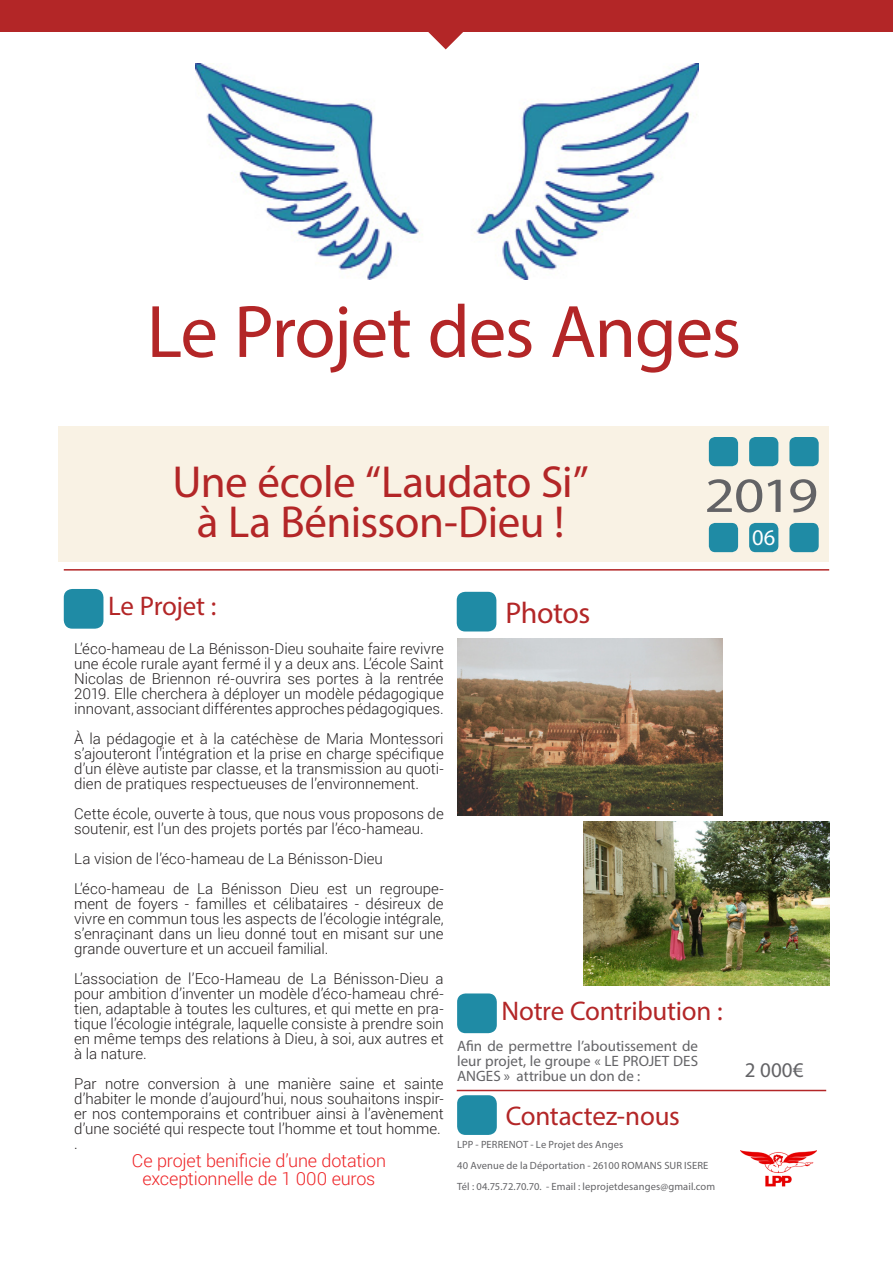
<style>
.page{position:relative;width:893px;height:1263px;background:#fff}
.page>*{position:absolute;margin:0;border:0;box-sizing:border-box;transform-origin:0 0}
.t1{font:75px "Myriad Pro";letter-spacing:-.02em;color:#b32627}
.Title_1{font:49.5px "Myriad Pro";color:#636366;scale:1.2 1}
.Title_1-2{font:45px "Myriad Pro";letter-spacing:-.01em;color:#b32627}
.Title_1-3{font:30px "Myriad Pro";letter-spacing:-.015em;color:#b32627}
.Title_1-4{font:27px "Myriad Pro";letter-spacing:-.01em;color:#b32627}
.t2{font:22.5px "Myriad Pro";color:#fff}
.WE_-_2{font:21px "Myriad Pro";color:#636366}
.WE_-_2-2{font:300 18px "Roboto";letter-spacing:-.01em;color:#ee2326}
.WE_-_2-3{font:300 15px/15px "Roboto";color:#231f20;text-align:justify}
.WE_-_2-4{font:15px/15px "Myriad Pro";color:#636366;text-align:justify}
.WE_-_2-5{font:10.5px "Myriad Pro";letter-spacing:.01em;color:#636366}
</style>
<div class="page">
<div style="left:58px;top:426px;width:771px;height:136px;background:#f9f2e4"></div>
<div style="left:0;top:0;width:893px;height:32px;background:#b32627"></div>
<svg style="left:428px;top:32px;width:35px;height:17px"></svg>
<hr style="left:64px;top:569px;width:765px;height:2px;background:#b32627">
<div style="left:64px;top:589px;width:39px;height:40px;background:#1f8ba5;border-radius:9px"></div>
<div style="left:457px;top:592px;width:39px;height:39px;background:#1f8ba5;border-radius:9px"></div>
<div style="left:457px;top:1095px;width:40px;height:40px;background:#1f8ba5;border-radius:9px"></div>
<div style="left:709px;top:437px;width:29px;height:29px;background:#1f8ba5;border-radius:6px"></div>
<div style="left:749px;top:437px;width:29px;height:29px;background:#1f8ba5;border-radius:6px"></div>
<div style="left:789px;top:437px;width:30px;height:29px;background:#1f8ba5;border-radius:6px"></div>
<div style="left:709px;top:523px;width:29px;height:29px;background:#1f8ba5;border-radius:6px"></div>
<div style="left:749px;top:523px;width:29px;height:29px;background:#1f8ba5;border-radius:6px"></div>
<div style="left:789px;top:523px;width:30px;height:29px;background:#1f8ba5;border-radius:6px"></div>
<img style="left:740px;top:1150px;width:77px;height:37px">
<img style="left:195px;top:64px;width:503px;height:216px">
<div style="left:457px;top:993px;width:40px;height:40px;background:#1f8ba5;border-radius:9px"></div>
<hr style="left:457px;top:1090px;width:369px;height:1px;background:#b32627">
<img style="left:457px;top:639px;width:266px;height:177px">
<img style="left:583px;top:822px;width:246px;height:163px">
<p class="t1" style="left:147px;top:285px;width:596px">Le Projet des Anges</p>
<p class="Title_1-2" style="left:173px;top:454px;width:418px">Une école “Laudato Si”</p>
<p class="Title_1-2" style="left:197px;top:494px;width:369px">à La Bénisson-Dieu !</p>
<p class="Title_1-4" style="left:108px;top:589px;width:110px">Le Projet :</p>
<p class="Title_1-3" style="left:505px;top:595px;width:86px">Photos</p>
<p class="Title_1" style="left:704px;top:465px;width:96px">2019</p>
<p class="t2" style="left:752px;top:523px;width:25px">06</p>
<p class="WE_-_2-3" style="left:74px;top:641px;width:371px">L’éco-hameau de La Bénisson-Dieu souhaite faire revivre une école rurale ayant fermé il y a deux ans. L’école Saint Nicolas de Briennon ré-ouvrira ses portes à la rentrée 2019. Elle cherchera à déployer un modèle pédagogique innovant, associant différentes approches pédagogiques.</p>
<p class="WE_-_2-3" style="left:74px;top:731px;width:371px">À la pédagogie et à la catéchèse de Maria Montessori s’ajouteront l’intégration et la prise en charge spécifique d’un élève autiste par classe, et la transmission au quoti&shy;dien de pratiques respectueuses de l’environnement.</p>
<p class="WE_-_2-3" style="left:74px;top:806px;width:371px">Cette école, ouverte à tous, que nous vous proposons de soutenir, est l’un des projets portés par l’éco-hameau.</p>
<p class="WE_-_2-3" style="left:74px;top:851px;width:310px">La vision de l’éco-hameau de La Bénisson-Dieu</p>
<p class="WE_-_2-3" style="left:74px;top:881px;width:371px">L’éco-hameau de La Bénisson Dieu est un regroupe&shy;ment de foyers - familles et célibataires - désireux de vivre en commun tous les aspects de l’écologie intégrale, s’enraçinant dans un lieu donné tout en misant sur une grande ouverture et un accueil familial.</p>
<p class="WE_-_2-3" style="left:74px;top:971px;width:371px">L’association de l’Eco-Hameau de La Bénisson-Dieu a pour ambition d’inventer un modèle d’éco-hameau chré&shy;tien, adaptable à toutes les cultures, et qui mette en pra&shy;tique l’écologie intégrale, laquelle consiste à prendre soin en même temps des relations à Dieu, à soi, aux autres et à la nature.</p>
<p class="WE_-_2-3" style="left:74px;top:1076px;width:371px">Par notre conversion à une manière saine et sainte d’habiter le monde d’aujourd’hui, nous souhaitons inspir&shy;er nos contemporains et contribuer ainsi à l’avènement d’une société qui respecte tout l’homme et tout homme.</p>
<p class="WE_-_2-3" style="left:74px;top:1136px;width:5px">.</p>
<p class="WE_-_2-2" style="left:132px;top:1148px;width:256px">Ce projet benificie d’une dotation</p>
<p class="WE_-_2-2" style="left:142px;top:1166px;width:234px">exceptionnelle de 1 000 euros</p>
<p class="Title_1-4" style="left:502px;top:994px;width:223px">Notre Contribution :</p>
<p class="WE_-_2-4" style="left:457px;top:1039px;width:242px">Afin de permettre l’aboutissement de leur projet, le groupe « LE PROJET DES ANGES » attribue un don de :</p>
<p class="Title_1-4" style="left:506px;top:1099px;width:176px">Contactez-nous</p>
<p class="WE_-_2-5" style="left:457px;top:1138px;width:168px">LPP - PERRENOT - Le Projet des Anges</p>
<p class="WE_-_2-5" style="left:457px;top:1159px;width:253px">40 Avenue de la Déportation - 26100 ROMANS SUR ISERE</p>
<p class="WE_-_2-5" style="left:457px;top:1180px;width:260px">Tél : 04.75.72.70.70. - Email : leprojetdesanges@gmail.com</p>
<p class="WE_-_2" style="left:745px;top:1057px;width:60px">2 000€</p>
</div>
